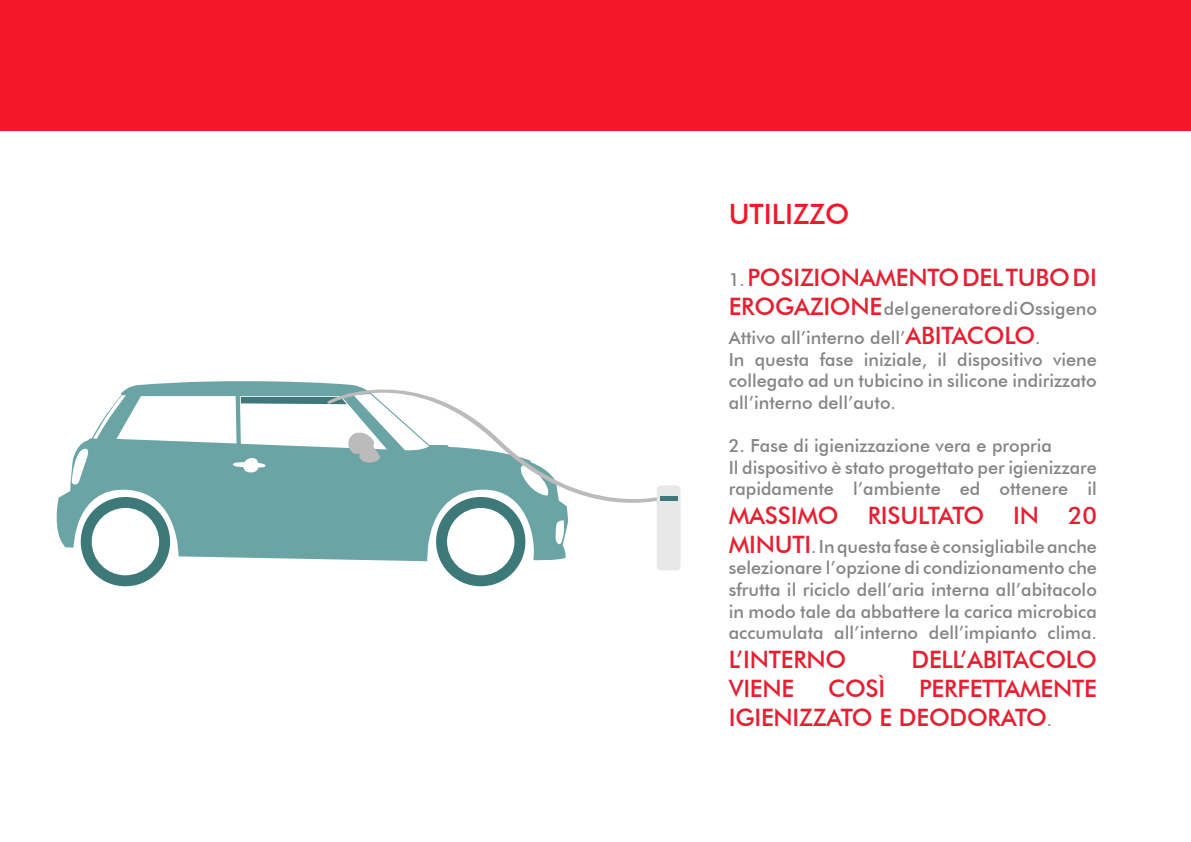
<style>
.page{position:relative;width:1191px;height:842px;background:#fff}
.page>*{position:absolute;margin:0;border:0;box-sizing:border-box;transform-origin:0 0}
.t1{font:500 28px "Futura BT";color:#f41729}
.t2{font:500 24px/28.8px "Futura BT";letter-spacing:-.01em;color:#e61f31}
.t3{font:500 18px/21.6px "Futura BT";color:#858585}
.s1{font-size:18px;color:#858585}
.s2{font-size:24px;color:#e61f31}
</style>
<div class="page">
<div style="left:0;top:0;width:1191px;height:130px;background:#f41729"></div>
<svg style="left:56px;top:381px;width:512px;height:180px;fill:#6ba4a4"></svg>
<svg style="left:553px;top:525px;width:11px;height:19px"></svg>
<div style="left:81px;top:497px;width:89px;height:89px;background:#3d7979;border-radius:50%"></div>
<div style="left:92px;top:508px;width:67px;height:67px;background:#fff;border-radius:50%"></div>
<div style="left:436px;top:497px;width:89px;height:89px;background:#3d7979;border-radius:50%"></div>
<div style="left:447px;top:508px;width:67px;height:67px;background:#fff;border-radius:50%"></div>
<svg style="left:71px;top:394px;width:256px;height:91px"></svg>
<svg style="left:327px;top:381px;width:330px;height:144px"></svg>
<div style="left:657px;top:485px;width:23px;height:85px;background:#e8e8e8;border-radius:4px"></div>
<hr style="left:660px;top:496px;width:18px;height:4px;background:#3d7979">
<h1 class="t1" style="left:729px;top:197px;width:122px">UTILIZZO</h1>
<h2 class="t2" style="left:729px;top:263px;width:369px"><span class="s1">1.</span> POSIZIONAMENTO DEL TUBO DI</h2>
<p class="t3" style="left:729px;top:294px;width:370px;line-height:28.8px"><span class="s2">EROGAZIONE</span> del generatore di Ossigeno<br>Attivo all’interno dell’<span class="s2">ABITACOLO</span>.</p>
<p class="t3" style="left:728px;top:348px;width:370px;text-align:justify">In questa fase iniziale, il dispositivo viene collegato ad un tubicino in silicone indirizzato all’interno dell’auto.</p>
<p class="t3" style="left:728px;top:435px;width:370px">2. Fase di igienizzazione vera e propria<br>Il dispositivo è stato progettato per igienizzare rapidamente l’ambiente ed ottenere il</p>
<h2 class="t2" style="left:729px;top:501px;width:370px">MASSIMO RISULTATO IN 20</h2>
<p class="t3" style="left:729px;top:535px;width:370px;text-align:justify"><span class="s2">MINUTI</span>. In questa fase è consigliabile anche selezionare l’opzione di condizionamento che sfrutta il riciclo dell’aria interna all’abitacolo in modo tale da abbattere la carica microbica accumulata all’interno dell’impianto clima.</p>
<h2 class="t2" style="left:729px;top:645px;width:119px">L’INTERNO</h2>
<h2 class="t2" style="left:911px;top:645px;width:187px">DELL’ABITACOLO</h2>
<h2 class="t2" style="left:729px;top:674px;width:67px">VIENE</h2>
<h2 class="t2" style="left:828px;top:674px;width:59px">COSÌ</h2>
<h2 class="t2" style="left:729px;top:674px;width:369px;text-indent:190px">PERFETTAMENTE<br>IGIENIZZATO E DEODORATO<span class="s1">.</span></h2>
</div>
